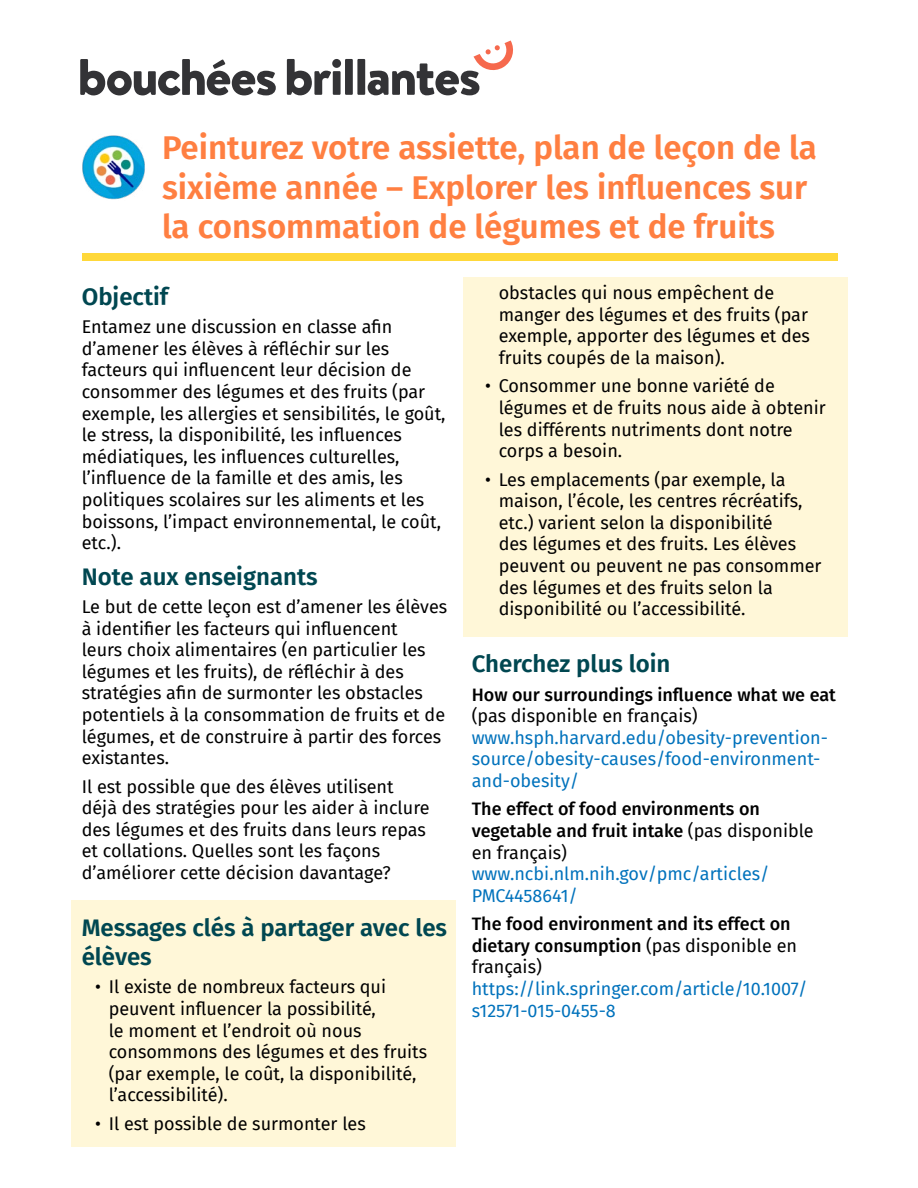
<style>
.page{position:relative;width:918px;height:1188px;background:#fff}
.page>*{position:absolute;margin:0;border:0;box-sizing:border-box;transform-origin:0 0}
.H1_Title{font:600 33px/39.6px "Fira Sans";color:#ff7f41}
.H2_Headings{font:600 24px/28.8px "Fira Sans";color:#004751}
.P_body_text{font:18px/21.6px "Fira Sans";color:#000}
.P_body_text-2{font:18px/21.6px "Fira Sans";color:#0072bc}
.P_body_text-3{font:500 18px/21.6px "Fira Sans";color:#000}
.s1{font-weight:500;color:#000}
.s2{color:#000}
.s3{font-weight:400}
.s4{font-weight:400;color:#0072bc}
</style>
<div class="page">
<div style="left:71px;top:901px;width:385px;height:246px;background:#fff7d8"></div>
<div style="left:464px;top:278px;width:384px;height:359px;background:#fff7d8"></div>
<div style="left:82px;top:253px;width:756px;height:7px;background:#ffd83a"></div>
<img style="left:82px;top:135px;width:63px;height:65px">
<svg style="left:80px;top:59px;width:196px;height:36px"></svg>
<svg style="left:287px;top:59px;width:54px;height:36px"></svg>
<div style="left:345px;top:59px;width:8px;height:36px;background:#333336"></div>
<div style="left:357px;top:59px;width:8px;height:36px;background:#333336"></div>
<svg style="left:368px;top:41px;width:145px;height:54px"></svg>
<h1 class="H1_Title" style="left:162px;top:126px;width:656px">Peinturez votre assiette, plan de leçon de la sixième année – Explorer les influences sur la consommation de légumes et de fruits</h1>
<h2 class="H2_Headings" style="left:82px;top:281px;width:88px">Objectif</h2>
<p class="P_body_text" style="left:82px;top:316px;width:365px">Entamez une discussion en classe afin d’amener les élèves à réfléchir sur les facteurs qui influencent leur décision de consommer des légumes et des fruits (par exemple, les allergies et sensibilités, le goût, le stress, la disponibilité, les influences médiatiques, les influences culturelles, l’influence de la famille et des amis, les politiques scolaires sur les aliments et les boissons, l’impact environnemental, le coût, etc.).</p>
<h2 class="H2_Headings" style="left:82px;top:561px;width:237px">Note aux enseignants</h2>
<p class="P_body_text" style="left:82px;top:596px;width:367px">Le but de cette leçon est d’amener les élèves à identifier les facteurs qui influencent<br>leurs choix alimentaires (en particulier les légumes et les fruits), de réfléchir à des stratégies afin de surmonter les obstacles potentiels à la consommation de fruits et de légumes, et de construire à partir des forces existantes.</p>
<p class="P_body_text" style="left:82px;top:775px;width:349px">Il est possible que des élèves utilisent déjà des stratégies pour les aider à inclure des légumes et des fruits dans leurs repas et collations. Quelles sont les façons d’améliorer cette décision davantage?</p>
<h2 class="H2_Headings" style="left:82px;top:912px;width:367px">Messages clés à partager avec les élèves</h2>
<p class="P_body_text" style="left:109px;top:976px;width:320px;text-indent:-14px">• Il existe de nombreux facteurs qui peuvent influencer la possibilité,<br>le moment et l’endroit où nous consommons des légumes et des fruits (par exemple, le coût, la disponibilité, l’accessibilité).</p>
<p class="P_body_text" style="left:95px;top:1112px;width:272px">• Il est possible de surmonter les</p>
<p class="P_body_text" style="left:499px;top:282px;width:313px">obstacles qui nous empêchent de manger des légumes et des fruits (par exemple, apporter des légumes et des fruits coupés de la maison).</p>
<p class="P_body_text" style="left:499px;top:375px;width:328px;text-indent:-14px">• Consommer une bonne variété de légumes et de fruits nous aide à obtenir les différents nutriments dont notre corps a besoin.</p>
<p class="P_body_text" style="left:499px;top:468px;width:324px;text-indent:-14px">• Les emplacements (par exemple, la maison, l’école, les centres récréatifs, etc.) varient selon la disponibilité<br>des légumes et des fruits. Les élèves peuvent ou peuvent ne pas consommer des légumes et des fruits selon la disponibilité ou l’accessibilité.</p>
<h2 class="H2_Headings" style="left:472px;top:648px;width:200px">Cherchez plus loin</h2>
<p class="P_body_text-2" style="left:472px;top:683px;width:366px"><span class="s1">How our surroundings influence what we eat </span><span class="s2">(pas disponible en français) </span>www.hsph.harvard.edu/obesity-prevention&shy;source/obesity-causes/food-environment&shy;and-obesity/</p>
<p class="P_body_text-3" style="left:472px;top:797px;width:344px">The effect of food environments on vegetable and fruit intake <span class="s3">(pas disponible en français) </span><span class="s4">www.ncbi.nlm.nih.gov/pmc/articles/<br>PMC4458641/</span></p>
<p class="P_body_text-2" style="left:472px;top:913px;width:337px"><span class="s1">The food environment and its effect on dietary consumption</span> <span class="s2">(pas disponible en français) </span>https://link.springer.com/article/10.1007/ s12571-015-0455-8</p>
</div>
